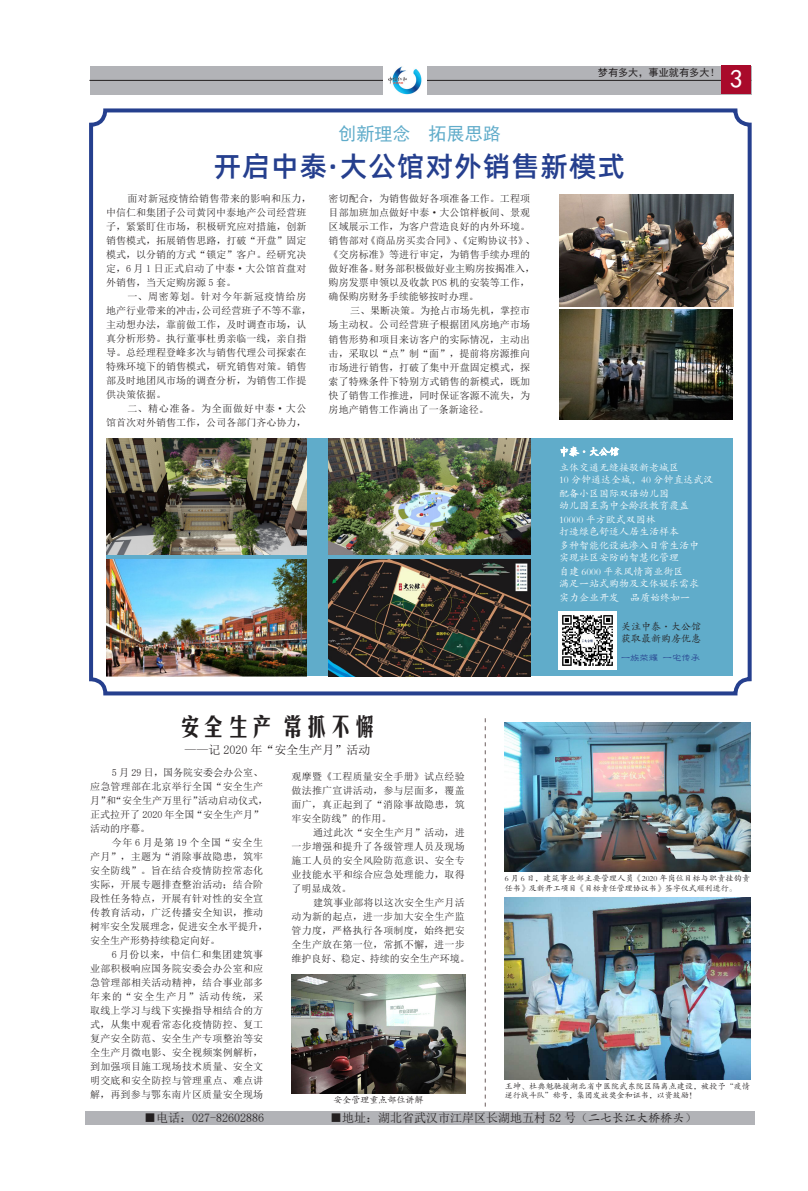
<style>
.page{position:relative;width:808px;height:1191px;background:#fff}
.page>*{position:absolute;margin:0;border:0;box-sizing:border-box;transform-origin:0 0}
.t1{font:28px "Alibaba Pu Hui Ti M";letter-spacing:.04em;color:#253f8e}
.t2{font:26px "Sim Hei";color:#fff}
.t3{font:24px "FZMHK GBK1 0";color:#231f20}
.t4{font:18px "Sim Hei";color:#60acca}
.t5{font:12px "Sim Sun";color:#231f20}
.t6{font:10.1px "Sim Hei";color:#231f20}
.t7{font:10px/14px "Sim Sun";letter-spacing:.01em;color:#231f20}
.t8{font:10px "FZKTJW GB1 0";color:#fff}
.t9{font:10px "FZKTJW GB1 0";color:#231f20}
.t10{font:9.3px "FZLBK GBK1 0";color:#253f8e}
.t11{font:9px "FZKTJW GB1 0";color:#231f20}
.t12{font:8px/9.6px "FZKTJW GB1 0";color:#231f20}
.t13{font:8px/9.6px "FZKTJW GB1 0";letter-spacing:.025em;color:#231f20}
.s1{font-family:"FZKTJW GB1 0"}
</style>
<div class="page">
<div style="left:89px;top:108px;width:663px;height:587px;border:4px solid #253f8e;border-radius:14px"></div>
<div style="left:106px;top:438px;width:626px;height:237px;background:#60acca"></div>
<svg style="left:560px;top:446px;width:59px;height:11px"></svg>
<div style="left:90px;top:66px;width:661px;height:28px;background:#b2b3b7"></div>
<hr style="left:89px;top:80px;width:662px;height:1px;background:#231f20">
<div style="left:722px;top:66px;width:29px;height:28px;background:#a90a2b"></div>
<div style="left:86px;top:1111px;width:669px;height:13px;background:#b2b3b7"></div>
<img style="left:383px;top:66px;width:43px;height:29px">
<img style="left:559px;top:310px;width:173px;height:110px">
<img style="left:559px;top:194px;width:174px;height:112px">
<img style="left:106px;top:439px;width:200px;height:115px">
<img style="left:329px;top:439px;width:201px;height:115px">
<img style="left:329px;top:559px;width:201px;height:117px">
<img style="left:558px;top:611px;width:59px;height:58px">
<img style="left:106px;top:559px;width:200px;height:117px">
<img style="left:505px;top:722px;width:245px;height:149px">
<img style="left:505px;top:897px;width:245px;height:182px">
<img style="left:292px;top:974px;width:173px;height:119px">
<svg style="left:485px;top:718px;width:1px;height:388px"></svg>
<p class="t6" style="left:598px;top:68px;width:123px">梦有多大，事业就有多大！</p>
<p class="t4" style="left:339px;top:124px;width:163px">创新理念 拓展思路</p>
<p class="t1" style="left:214px;top:144px;width:413px">开启中泰·大公馆对外销售新模式</p>
<p class="t7" style="left:106px;top:192px;width:207px;text-indent:22px">面对新冠疫情给销售带来的影响和压力，中信仁和集团子公司黄冈中泰地产公司经营班子，紧紧盯住市场，积极研究应对措施，创新销售模式，拓展销售思路，打破“开盘”固定模式，以分销的方式“锁定”客户。经研究决定，6 月 1 日正式启动了中泰·大公馆首盘对外销售，当天定购房源 5 套。</p>
<p class="t7" style="left:106px;top:290px;width:207px;text-indent:22px">一、周密筹划。针对今年新冠疫情给房地产行业带来的冲击，公司经营班子不等不靠，主动想办法，靠前做工作，及时调查市场，认真分析形势。执行董事杜勇亲临一线，亲自指导。总经理程登峰多次与销售代理公司探索在特殊环境下的销售模式，研究销售对策。销售部及时地团风市场的调查分析，为销售工作提供决策依据。</p>
<p class="t7" style="left:106px;top:402px;width:202px;text-align:right">二、精心准备。为全面做好中泰·大公<br>馆首次对外销售工作，公司各部门齐心协力，</p>
<p class="t7" style="left:329px;top:192px;width:208px">密切配合，为销售做好各项准备工作。工程项目部加班加点做好中泰·大公馆样板间、景观区域展示工作，为客户营造良好的内外环境。销售部对《商品房买卖合同》、《定购协议书》、《交房标准》等进行审定，为销售手续办理的做好准备。财务部积极做好业主购房按揭准入，购房发票申领以及收款 POS 机的安装等工作，确保购房财务手续能够按时办理。</p>
<p class="t7" style="left:329px;top:304px;width:203px;text-align:justify;text-indent:22px">三、果断决策。为抢占市场先机，掌控市场主动权。公司经营班子根据团风房地产市场销售形势和项目来访客户的实际情况，主动出击，采取以“点”制“面”，提前将房源推向市场进行销售，打破了集中开盘固定模式，探索了特殊条件下特别方式销售的新模式，既加快了销售工作推进，同时保证客源不流失，为房地产销售工作淌出了一条新途径。</p>
<p class="t8" style="left:559px;top:462px;width:121px">立体交通无缝接驳新老城区</p>
<p class="t8" style="left:559px;top:474px;width:156px">10 分钟通达全城，40 分钟直达武汉</p>
<p class="t8" style="left:559px;top:488px;width:111px">配备小区国际双语幼儿园</p>
<p class="t8" style="left:559px;top:500px;width:131px">幼儿园至高中全龄段教育覆盖</p>
<p class="t8" style="left:559px;top:514px;width:98px">10000 平方欧式双园林</p>
<p class="t8" style="left:559px;top:526px;width:121px">打造绿色舒适人居生活样本</p>
<p class="t8" style="left:559px;top:540px;width:141px">多种智能化设施渗入日常生活中</p>
<p class="t8" style="left:559px;top:552px;width:121px">实现社区安防的智慧化管理</p>
<p class="t8" style="left:559px;top:566px;width:126px">自建 6000 平米风情商业街区</p>
<p class="t8" style="left:559px;top:578px;width:141px">满足一站式购物及文体娱乐需求</p>
<p class="t8" style="left:559px;top:592px;width:133px">实力企业开发 品质始终如一</p>
<p class="t9" style="left:621px;top:621px;width:81px">关注中泰·大公馆</p>
<p class="t9" style="left:621px;top:633px;width:81px">获取最新购房优惠</p>
<p class="t10" style="left:621px;top:653px;width:81px">一族荣耀 一宅传承</p>
<p class="t2" style="left:730px;top:66px;width:14px">3</p>
<p class="t3" style="left:178px;top:713px;width:200px">安全生产 常抓不懈</p>
<p class="t5" style="left:184px;top:743px;width:187px">——记 2020 年“安全生产月”活动</p>
<p class="t7" style="left:90px;top:765px;width:180px;text-indent:22px">5 月 29 日，国务院安委会办公室、应急管理部在北京举行全国“安全生产月”和“安全生产万里行”活动启动仪式，正式拉开了 2020 年全国“安全生产月”活动的序幕。</p>
<p class="t7" style="left:90px;top:835px;width:180px;text-indent:22px">今年 6 月是第 19 个全国“安全生产月”，主题为“消除事故隐患，筑牢安全防线”。旨在结合疫情防控常态化实际，开展专题排查整治活动；结合阶段性任务特点，开展有针对性的安全宣传教育活动，广泛传播安全知识，推动树牢安全发展理念，促进安全水平提升，安全生产形势持续稳定向好。</p>
<p class="t7" style="left:90px;top:947px;width:175px;text-align:justify;text-indent:22px">6 月份以来，中信仁和集团建筑事业部积极响应国务院安委会办公室和应急管理部相关活动精神，结合事业部多年来的“安全生产月”活动传统，采取线上学习与线下实操指导相结合的方式，从集中观看常态化疫情防控、复工复产安全防范、安全生产专项整治等安全生产月微电影、安全视频案例解析，到加强项目施工现场技术质量、安全文明交底和安全防控与管理重点、难点讲解，再到参与鄂东南片区质量安全现场</p>
<p class="t7" style="left:292px;top:769px;width:175px;text-align:justify">观摩暨《工程质量安全手册》试点经验做法推广宣讲活动，参与层面多，覆盖面广，真正起到了“消除事故隐患，筑牢安全防线”的作用。</p>
<p class="t7" style="left:292px;top:825px;width:175px;text-align:justify;text-indent:22px">通过此次“安全生产月”活动，进一步增强和提升了各级管理人员及现场施工人员的安全风险防范意识、安全专业技能水平和综合应急处理能力，取得了明显成效。</p>
<p class="t7" style="left:292px;top:895px;width:180px;text-indent:22px">建筑事业部将以这次安全生产月活动为新的起点，进一步加大安全生产监管力度，严格执行各项制度，始终把安全生产放在第一位，常抓不懈，进一步维护良好、稳定、持续的安全生产环境。</p>
<p class="t11" style="left:333px;top:1095px;width:91px">安全管理重点部位讲解</p>
<p class="t12" style="left:505px;top:873px;width:247px">6 月 6 日，建筑事业部主要管理人员《2020 年岗位目标与职责挂钩责任书》及新开工项目《目标责任管理协议书》签字仪式顺利进行。</p>
<p class="t13" style="left:505px;top:1081px;width:247px">王坤、杜典魁驰援湖北省中医院武东院区隔离点建设，被授予“疫情逆行战斗队”称号，集团发放奖金和证书，以资鼓励！</p>
<p class="t5" style="left:144px;top:1111px;width:121px">■电话：027-82602886</p>
<p class="t5" style="left:330px;top:1111px;width:367px">■地址：湖北省武汉市江岸区长湖地五村 52 号（<span class="s1">二七长江大桥桥头</span>）</p>
</div>
